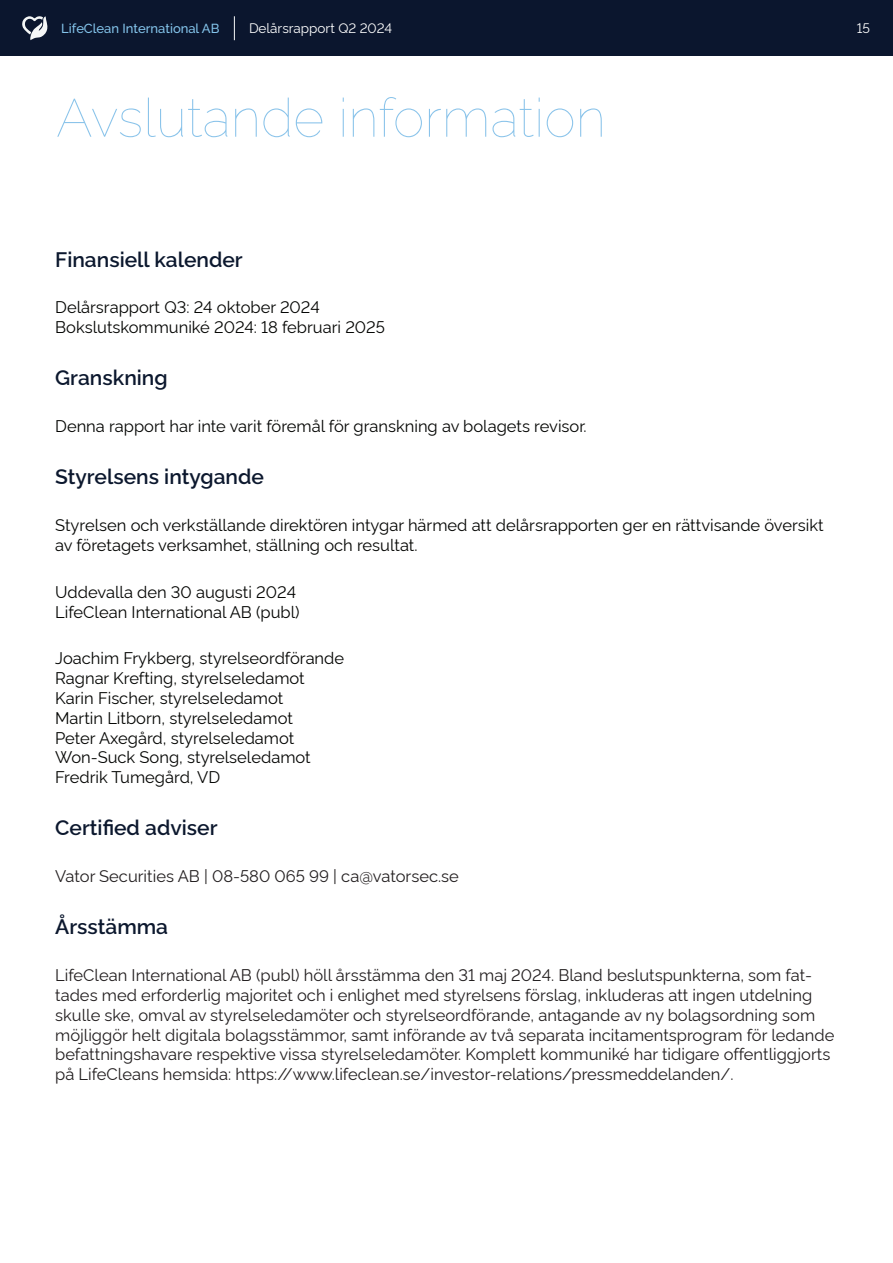
<style>
.page{position:relative;width:893px;height:1263px;background:#fff}
.page>*{position:absolute;margin:0;border:0;box-sizing:border-box;transform-origin:0 0}
.t1{font:100 53.7px "Rawline";color:#89c3ea}
.t2{font:600 21px "Rawline";color:#0c182e}
.t3{font:16.5px/19.8px "Rawline";color:#231f20}
.t4{font:16.5px/19.8px "Rawline";color:#040503}
.t5{font:13.5px "Rawline";color:#fff}
.t6{font:500 13.05px "Raleway";color:#84c4eb}
</style>
<div class="page">
<div style="left:0;top:0;width:893px;height:55px;background:#0b162e"></div>
<svg style="left:22px;top:16px;width:26px;height:24px"></svg>
<svg style="left:234px;top:16px;width:1px;height:24px"></svg>
<p class="t6" style="left:61px;top:21px;width:160px">LifeClean International AB</p>
<p class="t5" style="left:249px;top:17px;width:145px">Delårsrapport Q2 2024</p>
<p class="t5" style="left:857px;top:17px;width:15px">15</p>
<p class="t1" style="left:56px;top:75px;width:551px">Avslutande information</p>
<p class="t2" style="left:55px;top:243px;width:189px">Finansiell kalender</p>
<p class="t4" style="left:55px;top:296px;width:331px">Delårsrapport Q3: 24 oktober 2024<br>Bokslutskommuniké 2024: 18 februari 2025</p>
<p class="t2" style="left:55px;top:361px;width:114px">Granskning</p>
<p class="t4" style="left:55px;top:415px;width:533px">Denna rapport har inte varit föremål för granskning av bolagets revisor.</p>
<p class="t2" style="left:55px;top:460px;width:210px">Styrelsens intygande</p>
<p class="t4" style="left:55px;top:514px;width:770px">Styrelsen och verkställande direktören intygar härmed att delårsrapporten ger en rättvisande översikt av företagets verksamhet, ställning och resultat.</p>
<p class="t4" style="left:55px;top:580px;width:246px">Uddevalla den 30 augusti 2024<br>LifeClean International AB (publ)</p>
<p class="t4" style="left:55px;top:647px;width:290px">Joachim Frykberg, styrelseordförande<br>Ragnar Krefting, styrelseledamot<br>Karin Fischer, styrelseledamot<br>Martin Litborn, styrelseledamot<br>Peter Axegård, styrelseledamot<br>Won-Suck Song, styrelseledamot<br>Fredrik Tumegård, VD</p>
<p class="t2" style="left:55px;top:811px;width:164px">Certified adviser</p>
<p class="t3" style="left:55px;top:865px;width:405px">Vator Securities AB | 08-580 065 99 | ca@vatorsec.se</p>
<p class="t2" style="left:55px;top:910px;width:114px">Årsstämma</p>
<p class="t3" style="left:55px;top:964px;width:781px">LifeClean International AB (publ) höll årsstämma den 31 maj 2024. Bland beslutspunkterna, som fat&shy;tades med erforderlig majoritet och i enlighet med styrelsens förslag, inkluderas att ingen utdelning skulle ske, omval av styrelseledamöter och styrelseordförande, antagande av ny bolagsordning som möjliggör helt digitala bolagsstämmor, samt införande av två separata incitamentsprogram för ledande befattningshavare respektive vissa styrelseledamöter. Komplett kommuniké har tidigare offentliggjorts på LifeCleans hemsida: https://www.lifeclean.se/investor-relations/pressmeddelanden/.</p>
</div>
